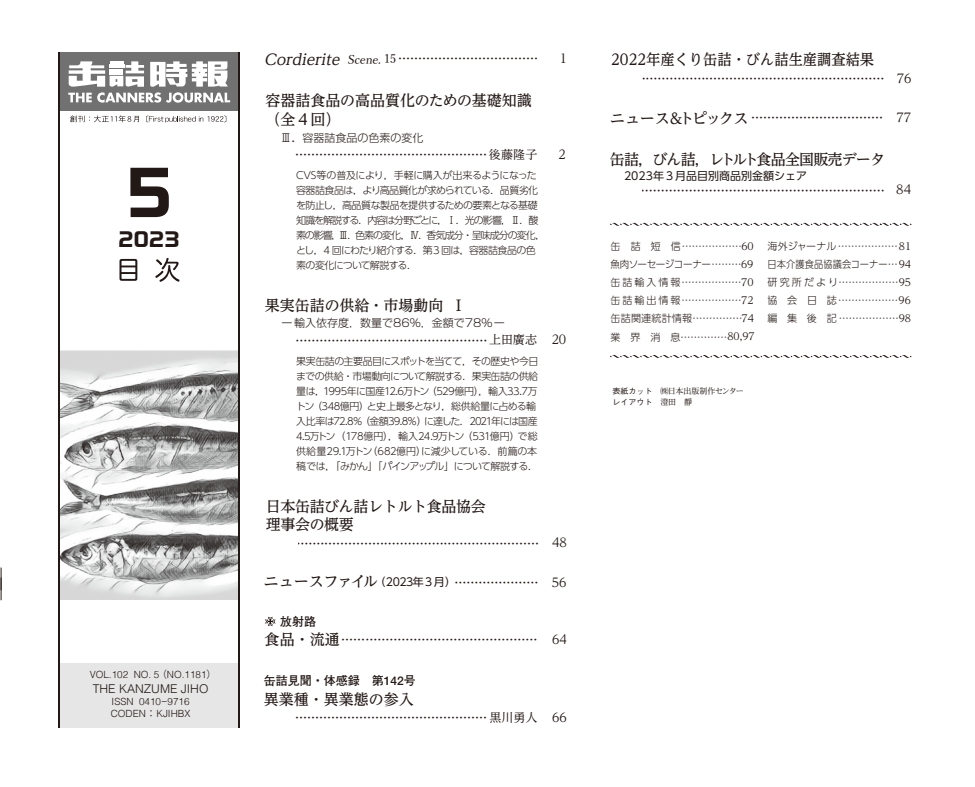
<style>
.page{position:relative;width:975px;height:787px;background:#fff}
.page>*{position:absolute;margin:0;border:0;box-sizing:border-box;transform-origin:0 0}
.t1{font:700 60px "Ro G San Srf Std";color:#221815;scale:.95 1}
.t2{font:700 19.1px "Ro G San Srf Std";color:#221815}
.t3{font:500 15px/19px "UD Reimin Pro";letter-spacing:-.005em;color:#221815}
.t4{font:500 15px/18px "UD Reimin Pro";letter-spacing:-.025em;color:#221815}
.t5{font:500 15px "UD Reimin Pro";letter-spacing:-.005em;color:#221815;scale:.95 1}
.t6{font:500 15px "UD Reimin Pro";letter-spacing:-.055em;color:#221815}
.t7{font:500 15px "UD Reimin Pro";letter-spacing:-.04em;color:#221815}
.t8{font:12.4px "UD Reimin Pro";color:#221815}
.t9{font:300 12.1px "Helvetica";color:#221815}
.t10{font:500 12px "UD Shin Go Pro";color:#221815}
.t11{font:700 12px "Futo Go B101";color:#221815}
.t12{font:12px "UD Reimin Pro";color:#221815}
.t13{font:500 12px "Yu Min Pr 6 N";color:#221815}
.t14{font:300 11px "Shin Go Pro";color:#221815}
.t15{font:11px "UD Shin Go Pro";color:#221815}
.t16{font:11px "UD Shin Go Pro";letter-spacing:-.05em;color:#221815}
.t17{font:300 10.1px/18.1px "UD Shin Go Pro";letter-spacing:.01em;color:#221815;text-align:justify}
.t18{font:300 10.1px "UD Shin Go Pro";letter-spacing:-.04em;color:#221815;scale:.94 1}
.t19{font:300 10px/15px "UD Shin Go Pro";letter-spacing:-.07em;color:#221815}
.t20{font:300 10px/18.1px "UD Shin Go Pro";letter-spacing:.2em;color:#221815}
.t21{font:300 9.9px/11.9px "Helvetica";color:#221815}
.t22{font:8px "Reim Pro";letter-spacing:-.035em;color:#221815}
.t23{font:500 8px "Gothic BBB";color:#221815}
.s1{font-family:"Koz Go Pr 6 N";font-weight:400}
.s2{font-family:"UD Reimin Pro";font-style:italic;font-size:15px}
.s3{font-family:"Yu Min Pr 6 N"}
.s4{font-weight:500}
.s5{font-family:"UD Reimin Pro";font-weight:500;font-size:15px}
.s6{font-family:"Hira Kaku Pro W6";font-weight:400;font-size:13.2px;color:#fff}
.s7{font-size:10.1px}
.s8{font-family:"UD Reimin Pro";font-weight:400;font-size:10.1px}
.s9{font-family:"UD Reimin Pro";font-weight:400}
.s10{font-family:"Gothic BBB";font-weight:500}
</style>
<div class="page">
<img style="left:59px;top:350px;width:179px;height:249px">
<div style="left:58px;top:662px;width:181px;height:65px;background:#e6e6e6"></div>
<div style="left:58px;top:52px;width:181px;height:59px;background:#727171"></div>
<svg style="left:70px;top:115px;width:69px;height:7px"></svg>
<svg style="left:146px;top:115px;width:80px;height:7px"></svg>
<svg style="left:68px;top:61px;width:162px;height:42px"></svg>
<hr style="left:58px;top:52px;width:1px;height:675px;background:#221815">
<hr style="left:238px;top:52px;width:1px;height:675px;background:#221815">
<svg style="left:119px;top:259px;width:18px;height:22px"></svg>
<svg style="left:155px;top:258px;width:24px;height:23px"></svg>
<svg style="left:1px;top:567px;width:1px;height:33px"></svg>
<svg style="left:265px;top:616px;width:11px;height:10px"></svg>
<svg style="left:610px;top:355px;width:301px;height:3px"></svg>
<svg style="left:610px;top:223px;width:301px;height:3px"></svg>
<h1 class="t1" style="left:127px;top:153px;width:49px">5</h1>
<h2 class="t2" style="left:118px;top:226px;width:63px">2023</h2>
<p class="t21" style="left:90px;top:668px;width:128px">VOL.102 NO. 5<span class="s1">（</span>NO.1181<span class="s1">）</span></p>
<p class="t9" style="left:93px;top:678px;width:117px">THE KANZUME JIHO</p>
<p class="t21" style="left:111px;top:694px;width:81px">ISSN 0410−9716<br>CODEN <span class="s1">：</span> KJIHBX</p>
<p class="t10" style="left:264px;top:49px;width:279px"><span class="s2">Cordierite</span> <span class="s3">Scene.</span> … … … … … … … … … … … …</p>
<p class="t8" style="left:560px;top:48px;width:9px">1</p>
<p class="t13" style="left:384px;top:48px;width:13px">15</p>
<h3 class="t3" style="left:265px;top:91px;width:268px">容器詰食品の高品質化のための基礎知識（全４回）</h3>
<p class="t10" style="left:487px;top:165px;width:193px;rotate:-180deg">…………………………………………</p>
<p class="t12" style="left:489px;top:144px;width:50px">後藤隆子</p>
<p class="t14" style="left:280px;top:129px;width:144px">Ⅲ<span class="s4">．</span>容器詰食品の色素の変化</p>
<p class="t19" style="left:296px;top:167px;width:251px">CVS等の普及により，手軽に購入が出来るようになった容器詰食品は，より高品質化が求められている．品質劣化を防止し，高品質な製品を提供するための要素となる基礎知識を解説する．内容は分野ごとに，Ⅰ．光の影響，Ⅱ．酸素の影響，Ⅲ．色素の変化，Ⅳ．香気成分・呈味成分の変化，とし，4 回にわたり紹介する．第３回は，容器詰食品の色素の変化について解説する．</p>
<h3 class="t3" style="left:265px;top:295px;width:203px">果実缶詰の供給・市場動向 Ⅰ</h3>
<p class="t14" style="left:282px;top:314px;width:225px">ー輸入依存度，数量で86％，金額で78％ー</p>
<p class="t10" style="left:487px;top:350px;width:193px;rotate:-180deg">…………………………………………</p>
<p class="t12" style="left:489px;top:329px;width:49px">上田廣志</p>
<p class="t19" style="left:296px;top:353px;width:244px">果実缶詰の主要品目にスポットを当てて，その歴史や今日までの供給・市場動向について解説する．果実缶詰の供給量は，1995年に国産12.6万トン（529億円），輸入33.7万トン（348億円）と史上最多となり，総供給量に占める輸入比率は72.8％（金額39.8％）に達した．2021年には国産4.5万トン（178億円），輸入24.9万トン（531億円）で総供給量29.1万トン（682億円）に減少している．前篇の本稿では，「みかん」「パインアップル」について解説する．</p>
<h3 class="t4" style="left:266px;top:496px;width:221px">日本缶詰びん詰レトルト食品協会理事会の概要</h3>
<p class="t8" style="left:558px;top:144px;width:9px">2</p>
<p class="t8" style="left:552px;top:329px;width:16px">20</p>
<p class="t10" style="left:539px;top:553px;width:252px;rotate:-180deg">………………………………………………………</p>
<p class="t8" style="left:552px;top:532px;width:16px">48</p>
<p class="t16" style="left:264px;top:573px;width:194px"><span class="s5">ニュースファイル</span>（2023年３月）</p>
<p class="t8" style="left:552px;top:571px;width:16px">56</p>
<p class="t10" style="left:538px;top:591px;width:85px;rotate:-180deg">…………………</p>
<p class="t11" style="left:265px;top:614px;width:53px"><span class="s6">❖</span> 放射路</p>
<h3 class="t3" style="left:265px;top:629px;width:77px">食品・流通</h3>
<p class="t10" style="left:545px;top:649px;width:205px;rotate:-180deg">……………………………………………</p>
<p class="t8" style="left:552px;top:629px;width:16px">64</p>
<p class="t11" style="left:264px;top:673px;width:154px">缶詰見聞・体感録 第142号</p>
<h3 class="t3" style="left:264px;top:689px;width:151px">異業種・異業態の参入</h3>
<p class="t12" style="left:489px;top:707px;width:49px">黒川勇人</p>
<p class="t10" style="left:487px;top:726px;width:193px;rotate:-180deg">…………………………………………</p>
<p class="t8" style="left:552px;top:707px;width:16px">66</p>
<h3 class="t5" style="left:611px;top:47px;width:278px">2022年産くり缶詰・びん詰生産調査結果</h3>
<p class="t10" style="left:884px;top:89px;width:252px;rotate:-180deg">………………………………………………………</p>
<p class="t8" style="left:896px;top:68px;width:16px">76</p>
<h3 class="t7" style="left:610px;top:106px;width:140px">ニュース＆トピックス</h3>
<p class="t8" style="left:896px;top:107px;width:16px">77</p>
<p class="t10" style="left:883px;top:127px;width:134px;rotate:-180deg">……………………………</p>
<h3 class="t6" style="left:610px;top:147px;width:277px">缶詰，びん詰，レトルト食品全国販売データ</h3>
<p class="t15" style="left:624px;top:167px;width:185px">2023年３月品目別商品別金額シェア</p>
<p class="t10" style="left:885px;top:200px;width:254px;rotate:-180deg">………………………………………………………</p>
<p class="t8" style="left:896px;top:180px;width:16px">84</p>
<p class="t19" style="left:610px;top:238px;width:145px">缶　詰　短　信<span class="s7">………………</span><span class="s8">60</span></p>
<p class="t18" style="left:610px;top:256px;width:153px">魚肉ソーセージコーナー………<span class="s9">69</span></p>
<p class="t20" style="left:610px;top:273px;width:145px">缶詰輸入情報<span class="s7">………………</span><span class="s8">70</span>缶詰輸出情報<span class="s7">………………</span><span class="s8">72</span></p>
<p class="t17" style="left:610px;top:309px;width:145px">缶詰関連統計情報……………<span class="s9">74</span></p>
<p class="t19" style="left:610px;top:329px;width:146px">業　界　消　息<span class="s7">……………</span><span class="s8">80,97</span></p>
<p class="t17" style="left:767px;top:236px;width:145px">海外ジャーナル………………<span class="s9">81</span>日本介護食品協議会コーナー…<span class="s9">94</span>研究所だより………………<span class="s9">95</span>協　会　日　誌………………<span class="s9">96</span>編　集　後 記 ………………<span class="s9">98</span></p>
<p class="t22" style="left:612px;top:384px;width:133px"><span class="s10">表紙カット　</span>㈱日本出版制作センター</p>
<p class="t23" style="left:612px;top:397px;width:81px">レイアウト　<span class="s9">澄田　靜</span></p>
</div>
